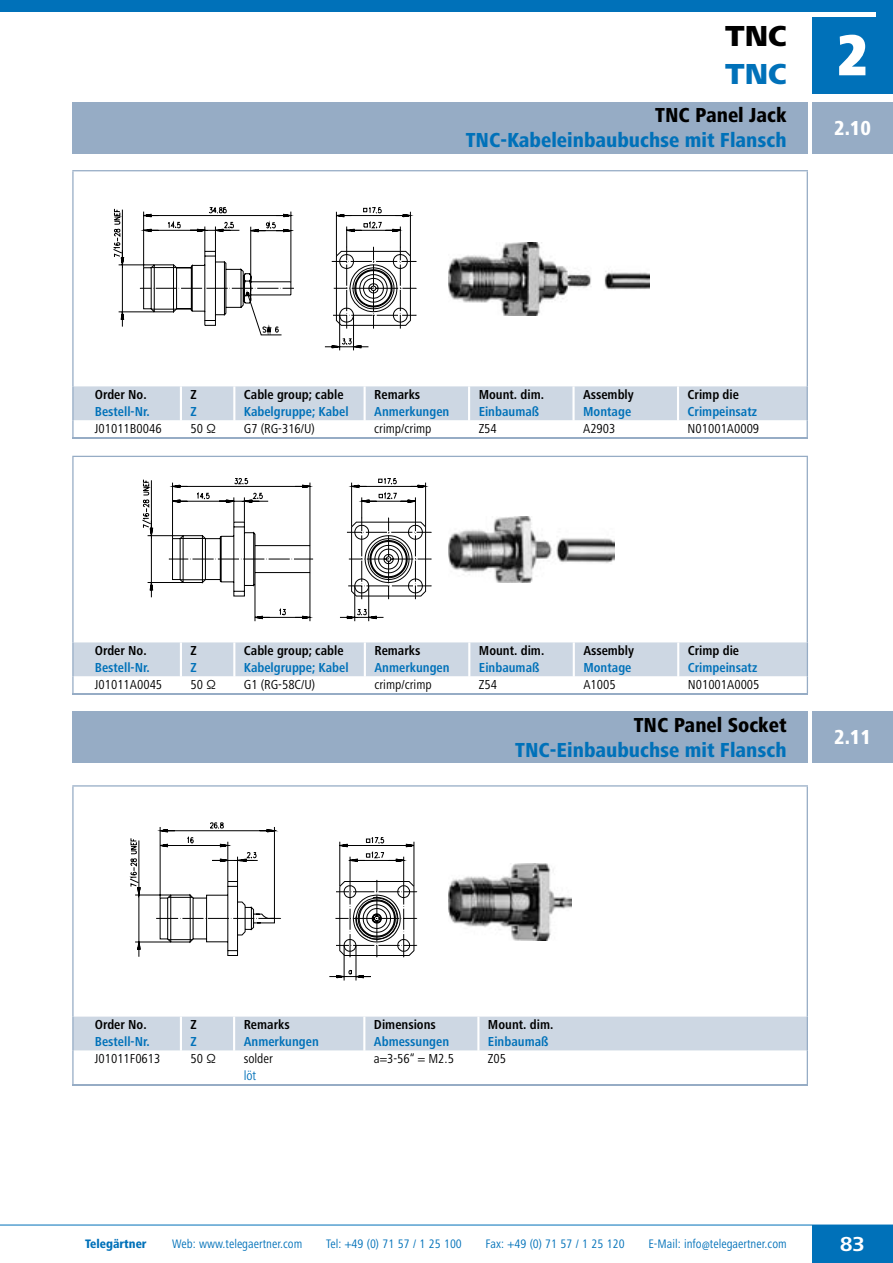
<style>
.page{position:relative;width:893px;height:1263px;background:#fff}
.page>*{position:absolute;margin:0;border:0;box-sizing:border-box;transform-origin:0 0}
.t1{font:900 condensed 60px "Frutiger Next LT";color:#fff}
.t2{font:800 30px "Frutiger Next LT";color:#000}
.t3{font:800 30px "Frutiger Next LT";color:#0071b9}
.t4{font:800 condensed 21px "Frutiger Next LT";color:#0071b9}
.t5{font:800 condensed 21px "Frutiger Next LT";color:#000}
.t6{font:800 condensed 21px "Frutiger Next LT";color:#fff}
.t7{font:700 21px "Frutiger Next LT";color:#fff}
.t8{font:700 condensed 13.5px "Frutiger Next LT";color:#0071b9}
.t9{font:700 condensed 13.5px "Frutiger Next LT";color:#000}
.t10{font:condensed 13.5px "Frutiger Next LT";color:#000}
.t11{font:condensed 13.5px "Frutiger Next LT";color:#0071b9}
.t12{font:condensed 12.75px "Frutiger Next LT";color:#0071b9}
.t13{font:800 condensed 12.75px "Frutiger Next LT";color:#0071b9}
</style>
<div class="page">
<hr style="left:0;top:1225px;width:893px;height:1px;background:#0071b9">
<div style="left:812px;top:1225px;width:81px;height:38px;background:#0071b9"></div>
<div style="left:0;top:0;width:893px;height:13px;background:#0071b9"></div>
<div style="left:812px;top:0;width:81px;height:94px;background:#0071b9"></div>
<hr style="left:0;top:13px;width:876px;height:4px;background:#fff">
<div style="left:72px;top:102px;width:736px;height:51px;background:#96acc5"></div>
<svg style="left:74px;top:171px;width:733px;height:215px"></svg>
<hr style="left:72px;top:171px;width:2px;height:215px;background:#96acc5">
<hr style="left:807px;top:171px;width:1px;height:215px;background:#96acc5">
<hr style="left:72px;top:170px;width:736px;height:1px;background:#96acc5">
<svg style="left:113px;top:207px;width:304px;height:144px"></svg>
<img style="left:449px;top:242px;width:201px;height:73px">
<svg style="left:72px;top:386px;width:736px;height:51px"></svg>
<hr style="left:72px;top:437px;width:736px;height:2px;background:#96acc5">
<hr style="left:72px;top:457px;width:2px;height:185px;background:#96acc5">
<hr style="left:807px;top:457px;width:1px;height:185px;background:#96acc5">
<hr style="left:72px;top:456px;width:736px;height:1px;background:#96acc5">
<svg style="left:142px;top:478px;width:290px;height:143px"></svg>
<img style="left:449px;top:517px;width:166px;height:65px">
<svg style="left:72px;top:642px;width:736px;height:51px"></svg>
<hr style="left:72px;top:693px;width:736px;height:2px;background:#96acc5">
<div style="left:72px;top:712px;width:736px;height:51px;background:#96acc5"></div>
<div style="left:812px;top:102px;width:81px;height:51px;background:#96acc5"></div>
<svg style="left:74px;top:786px;width:733px;height:230px"></svg>
<hr style="left:72px;top:786px;width:2px;height:230px;background:#96acc5">
<hr style="left:807px;top:786px;width:1px;height:230px;background:#96acc5">
<hr style="left:72px;top:785px;width:736px;height:1px;background:#96acc5">
<svg style="left:130px;top:822px;width:289px;height:159px"></svg>
<img style="left:449px;top:863px;width:122px;height:77px">
<svg style="left:74px;top:1016px;width:733px;height:69px"></svg>
<hr style="left:72px;top:1016px;width:2px;height:35px;background:#96acc5">
<hr style="left:180px;top:1016px;width:2px;height:35px;background:#fff">
<hr style="left:233px;top:1016px;width:2px;height:35px;background:#fff">
<hr style="left:363px;top:1016px;width:2px;height:35px;background:#fff">
<hr style="left:477px;top:1016px;width:2px;height:35px;background:#fff">
<hr style="left:807px;top:1016px;width:1px;height:35px;background:#96acc5">
<hr style="left:72px;top:1051px;width:2px;height:34px;background:#96acc5">
<hr style="left:180px;top:1051px;width:2px;height:34px;background:#fff">
<hr style="left:233px;top:1051px;width:2px;height:34px;background:#fff">
<hr style="left:363px;top:1051px;width:2px;height:34px;background:#fff">
<hr style="left:477px;top:1051px;width:2px;height:34px;background:#fff">
<hr style="left:807px;top:1051px;width:1px;height:34px;background:#96acc5">
<hr style="left:72px;top:1085px;width:736px;height:1px;background:#96acc5">
<div style="left:812px;top:712px;width:81px;height:51px;background:#96acc5"></div>
<h2 class="t2" style="left:725px;top:19px;width:63px">TNC</h2>
<h2 class="t3" style="left:725px;top:58px;width:63px">TNC</h2>
<h3 class="t5" style="left:655px;top:103px;width:133px">TNC Panel Jack</h3>
<h3 class="t4" style="left:466px;top:128px;width:322px">TNC-Kabeleinbaubuchse mit Flansch</h3>
<h1 class="t1" style="left:837px;top:21px;width:33px">2</h1>
<h3 class="t6" style="left:834px;top:116px;width:38px">2.10</h3>
<p class="t9" style="left:95px;top:386px;width:53px">Order No.</p>
<p class="t8" style="left:95px;top:403px;width:56px">Bestell-Nr.</p>
<p class="t9" style="left:190px;top:386px;width:8px">Z</p>
<p class="t8" style="left:190px;top:403px;width:8px">Z</p>
<p class="t9" style="left:244px;top:386px;width:101px">Cable group; cable</p>
<p class="t8" style="left:244px;top:403px;width:106px">Kabelgruppe; Kabel</p>
<p class="t9" style="left:374px;top:386px;width:48px">Remarks</p>
<p class="t8" style="left:374px;top:403px;width:77px">Anmerkungen</p>
<p class="t9" style="left:479px;top:386px;width:67px">Mount. dim.</p>
<p class="t8" style="left:479px;top:403px;width:62px">Einbaumaß</p>
<p class="t9" style="left:583px;top:386px;width:52px">Assembly</p>
<p class="t8" style="left:583px;top:403px;width:50px">Montage</p>
<p class="t9" style="left:688px;top:386px;width:53px">Crimp die</p>
<p class="t8" style="left:688px;top:403px;width:71px">Crimpeinsatz</p>
<p class="t10" style="left:95px;top:421px;width:68px">J01011B0046</p>
<p class="t10" style="left:191px;top:421px;width:27px">50 Ω</p>
<p class="t10" style="left:244px;top:421px;width:73px">G7 (RG-316/U)</p>
<p class="t10" style="left:374px;top:421px;width:59px">crimp/crimp</p>
<p class="t10" style="left:479px;top:421px;width:20px">Z54</p>
<p class="t10" style="left:583px;top:421px;width:34px">A2903</p>
<p class="t10" style="left:688px;top:421px;width:73px">N01001A0009</p>
<p class="t9" style="left:95px;top:642px;width:53px">Order No.</p>
<p class="t8" style="left:95px;top:659px;width:56px">Bestell-Nr.</p>
<p class="t9" style="left:190px;top:642px;width:8px">Z</p>
<p class="t8" style="left:190px;top:659px;width:8px">Z</p>
<p class="t9" style="left:244px;top:642px;width:101px">Cable group; cable</p>
<p class="t8" style="left:244px;top:659px;width:106px">Kabelgruppe; Kabel</p>
<p class="t9" style="left:374px;top:642px;width:48px">Remarks</p>
<p class="t8" style="left:374px;top:659px;width:77px">Anmerkungen</p>
<p class="t9" style="left:479px;top:642px;width:67px">Mount. dim.</p>
<p class="t8" style="left:479px;top:659px;width:62px">Einbaumaß</p>
<p class="t9" style="left:583px;top:642px;width:52px">Assembly</p>
<p class="t8" style="left:583px;top:659px;width:50px">Montage</p>
<p class="t9" style="left:688px;top:642px;width:53px">Crimp die</p>
<p class="t8" style="left:688px;top:659px;width:71px">Crimpeinsatz</p>
<p class="t10" style="left:95px;top:677px;width:69px">J01011A0045</p>
<p class="t10" style="left:191px;top:677px;width:27px">50 Ω</p>
<p class="t10" style="left:244px;top:677px;width:73px">G1 (RG-58C/U)</p>
<p class="t10" style="left:374px;top:677px;width:59px">crimp/crimp</p>
<p class="t10" style="left:479px;top:677px;width:20px">Z54</p>
<p class="t10" style="left:583px;top:677px;width:34px">A1005</p>
<p class="t10" style="left:688px;top:677px;width:73px">N01001A0005</p>
<h3 class="t5" style="left:634px;top:713px;width:154px">TNC Panel Socket</h3>
<h3 class="t4" style="left:515px;top:738px;width:273px">TNC-Einbaubuchse mit Flansch</h3>
<h3 class="t6" style="left:834px;top:725px;width:38px">2.11</h3>
<p class="t9" style="left:95px;top:1017px;width:53px">Order No.</p>
<p class="t8" style="left:95px;top:1034px;width:56px">Bestell-Nr.</p>
<p class="t9" style="left:190px;top:1017px;width:8px">Z</p>
<p class="t8" style="left:190px;top:1034px;width:8px">Z</p>
<p class="t9" style="left:244px;top:1017px;width:48px">Remarks</p>
<p class="t8" style="left:244px;top:1034px;width:77px">Anmerkungen</p>
<p class="t9" style="left:374px;top:1017px;width:63px">Dimensions</p>
<p class="t8" style="left:374px;top:1034px;width:77px">Abmessungen</p>
<p class="t9" style="left:488px;top:1017px;width:67px">Mount. dim.</p>
<p class="t8" style="left:488px;top:1034px;width:62px">Einbaumaß</p>
<p class="t10" style="left:95px;top:1051px;width:67px">J01011F0613</p>
<p class="t10" style="left:190px;top:1051px;width:27px">50 Ω</p>
<p class="t10" style="left:244px;top:1051px;width:31px">solder</p>
<p class="t11" style="left:244px;top:1068px;width:14px">löt</p>
<p class="t10" style="left:374px;top:1051px;width:82px">a=3-56“ = M2.5</p>
<p class="t10" style="left:488px;top:1051px;width:20px">Z05</p>
<p class="t13" style="left:85px;top:1237px;width:63px">Telegärtner</p>
<p class="t12" style="left:172px;top:1237px;width:132px">Web: www.telegaertner.com</p>
<p class="t12" style="left:326px;top:1237px;width:137px">Tel: +49 (0) 71 57 / 1 25 100</p>
<p class="t12" style="left:486px;top:1237px;width:141px">Fax: +49 (0) 71 57 / 1 25 120</p>
<p class="t12" style="left:648px;top:1237px;width:140px">E-Mail: info@telegaertner.com</p>
<h3 class="t7" style="left:840px;top:1232px;width:26px">83</h3>
</div>
